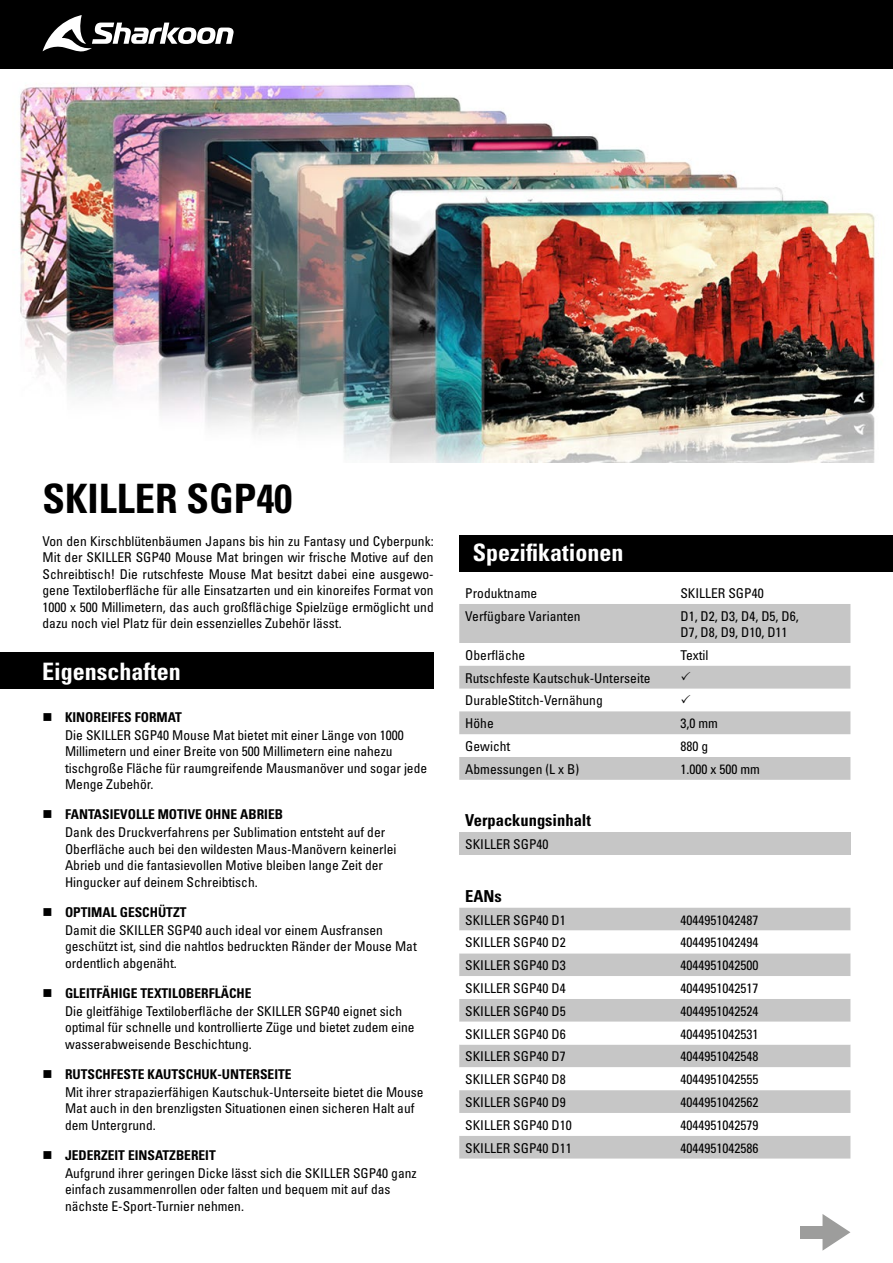
<style>
.page{position:relative;width:893px;height:1263px;background:#fff}
.page>*{position:absolute;margin:0;border:0;box-sizing:border-box;transform-origin:0 0}
.t1{font:40.5px "Univers LTCYR 67 Bold Cond";color:#000}
.t2{font:24px "Univers LTCYR 67 Bold Cond";color:#fff}
.t3{font:16.5px "Univers LTCYR 67 Bold Cond";color:#000}
.t4{font:condensed 13.5px/16.5px "Univers LTCYR 57";color:#000}
.t5{font:13.5px "Univers LTCYR 67 Bold Cond";color:#000}
</style>
<div class="page">
<img style="left:20px;top:83px;width:855px;height:379px">
<div style="left:0;top:0;width:893px;height:69px;background:#000"></div>
<svg style="left:43px;top:15px;width:191px;height:37px"></svg>
<svg style="left:822px;top:1214px;width:28px;height:37px"></svg>
<div style="left:800px;top:1226px;width:25px;height:12px;background:#9d9d9c"></div>
<div style="left:459px;top:832px;width:391px;height:23px;background:#c6c6c6"></div>
<div style="left:459px;top:535px;width:434px;height:37px;background:#000"></div>
<svg style="left:459px;top:604px;width:391px;height:176px;fill:#c6c6c6"></svg>
<div style="left:459px;top:908px;width:391px;height:250px;background:#c6c6c6"></div>
<svg style="left:459px;top:930px;width:391px;height:206px"></svg>
<div style="left:0;top:652px;width:434px;height:37px;background:#000"></div>
<svg style="left:681px;top:672px;width:9px;height:8px"></svg>
<svg style="left:681px;top:694px;width:9px;height:9px"></svg>
<h1 class="t1" style="left:43px;top:474px;width:251px">SKILLER SGP40</h1>
<p class="t4" style="left:43px;top:532px;width:393px;text-align:justify">Von den Kirschblütenbäumen Japans bis hin zu Fantasy und Cyberpunk:<br>Mit der SKILLER SGP40 Mouse Mat bringen wir frische Motive auf den Schreibtisch! Die rutschfeste Mouse Mat besitzt dabei eine ausgewo&shy;gene Textiloberfläche für alle Einsatzarten und ein kinoreifes Format von 1000 x 500 Millimetern, das auch großflächige Spielzüge ermöglicht und dazu noch viel Platz für dein essenzielles Zubehör lässt.</p>
<h2 class="t2" style="left:42px;top:657px;width:140px">Eigenschaften</h2>
<p class="t5" style="left:43px;top:709px;width:141px">■ KINOREIFES FORMAT</p>
<p class="t4" style="left:65px;top:726px;width:364px">Die SKILLER SGP40 Mouse Mat bietet mit einer Länge von 1000<br>Millimetern und einer Breite von 500 Millimetern eine nahezu tischgroße Fläche für raumgreifende Mausmanöver und sogar jede Menge Zubehör.</p>
<p class="t5" style="left:43px;top:806px;width:242px">■ FANTASIEVOLLE MOTIVE OHNE ABRIEB</p>
<p class="t4" style="left:65px;top:824px;width:333px">Dank des Druckverfahrens per Sublimation entsteht auf der Oberfläche auch bei den wildesten Maus-Manövern keinerlei Abrieb und die fantasievollen Motive bleiben lange Zeit der Hingucker auf deinem Schreibtisch.</p>
<p class="t5" style="left:43px;top:903px;width:146px">■ OPTIMAL GESCHÜTZT</p>
<p class="t4" style="left:65px;top:921px;width:353px">Damit die SKILLER SGP40 auch ideal vor einem Ausfransen geschützt ist, sind die nahtlos bedruckten Ränder der Mouse Mat ordentlich abgenäht.</p>
<p class="t5" style="left:43px;top:984px;width:210px">■ GLEITFÄHIGE TEXTILOBERFLÄCHE</p>
<p class="t4" style="left:65px;top:1002px;width:351px">Die gleitfähige Textiloberfläche der SKILLER SGP40 eignet sich optimal für schnelle und kontrollierte Züge und bietet zudem eine wasserabweisende Beschichtung.</p>
<p class="t5" style="left:43px;top:1065px;width:251px">■ RUTSCHFESTE KAUTSCHUK-UNTERSEITE</p>
<p class="t4" style="left:65px;top:1083px;width:360px">Mit ihrer strapazierfähigen Kautschuk-Unterseite bietet die Mouse<br>Mat auch in den brenzligsten Situationen einen sicheren Halt auf dem Untergrund.</p>
<p class="t5" style="left:43px;top:1146px;width:175px">■ JEDERZEIT EINSATZBEREIT</p>
<p class="t4" style="left:65px;top:1164px;width:353px">Aufgrund ihrer geringen Dicke lässt sich die SKILLER SGP40 ganz einfach zusammenrollen oder falten und bequem mit auf das nächste E-Sport-Turnier nehmen.</p>
<h2 class="t2" style="left:473px;top:538px;width:152px">Spezifikationen</h2>
<p class="t4" style="left:465px;top:585px;width:73px">Produktname</p>
<p class="t4" style="left:680px;top:585px;width:85px">SKILLER SGP40</p>
<p class="t4" style="left:465px;top:607px;width:117px">Verfügbare Varianten</p>
<p class="t4" style="left:680px;top:607px;width:120px">D1, D2, D3, D4, D5, D6,<br>D7, D8, D9, D10, D11</p>
<p class="t4" style="left:465px;top:646px;width:61px">Oberfläche</p>
<p class="t4" style="left:680px;top:646px;width:30px">Textil</p>
<p class="t4" style="left:465px;top:666px;width:187px;line-height:22.8px">Rutschfeste Kautschuk-Unterseite<br>DurableStitch-Vernähung<br>Höhe</p>
<p class="t4" style="left:680px;top:715px;width:39px">3,0 mm</p>
<p class="t4" style="left:465px;top:738px;width:46px">Gewicht</p>
<p class="t4" style="left:680px;top:738px;width:29px">880 g</p>
<p class="t4" style="left:465px;top:760px;width:115px">Abmessungen (L x B)</p>
<p class="t4" style="left:680px;top:760px;width:81px">1.000 x 500 mm</p>
<p class="t3" style="left:465px;top:810px;width:127px">Verpackungsinhalt</p>
<p class="t4" style="left:465px;top:836px;width:85px">SKILLER SGP40</p>
<p class="t3" style="left:465px;top:886px;width:38px">EANs</p>
<p class="t4" style="left:465px;top:911px;width:102px">SKILLER SGP40 D1</p>
<p class="t4" style="left:680px;top:911px;width:79px">4044951042487</p>
<p class="t4" style="left:465px;top:934px;width:102px">SKILLER SGP40 D2</p>
<p class="t4" style="left:680px;top:934px;width:79px">4044951042494</p>
<p class="t4" style="left:465px;top:957px;width:102px">SKILLER SGP40 D3</p>
<p class="t4" style="left:680px;top:957px;width:79px">4044951042500</p>
<p class="t4" style="left:465px;top:979px;width:102px">SKILLER SGP40 D4</p>
<p class="t4" style="left:680px;top:979px;width:79px">4044951042517</p>
<p class="t4" style="left:465px;top:1002px;width:102px">SKILLER SGP40 D5</p>
<p class="t4" style="left:680px;top:1002px;width:79px">4044951042524</p>
<p class="t4" style="left:465px;top:1025px;width:102px">SKILLER SGP40 D6</p>
<p class="t4" style="left:680px;top:1025px;width:79px">4044951042531</p>
<p class="t4" style="left:465px;top:1048px;width:102px">SKILLER SGP40 D7</p>
<p class="t4" style="left:680px;top:1048px;width:79px">4044951042548</p>
<p class="t4" style="left:465px;top:1071px;width:102px">SKILLER SGP40 D8</p>
<p class="t4" style="left:680px;top:1071px;width:79px">4044951042555</p>
<p class="t4" style="left:465px;top:1093px;width:102px">SKILLER SGP40 D9</p>
<p class="t4" style="left:680px;top:1093px;width:79px">4044951042562</p>
<p class="t4" style="left:465px;top:1116px;width:108px">SKILLER SGP40 D10</p>
<p class="t4" style="left:680px;top:1116px;width:79px">4044951042579</p>
<p class="t4" style="left:465px;top:1139px;width:108px">SKILLER SGP40 D11</p>
<p class="t4" style="left:680px;top:1139px;width:79px">4044951042586</p>
</div>
